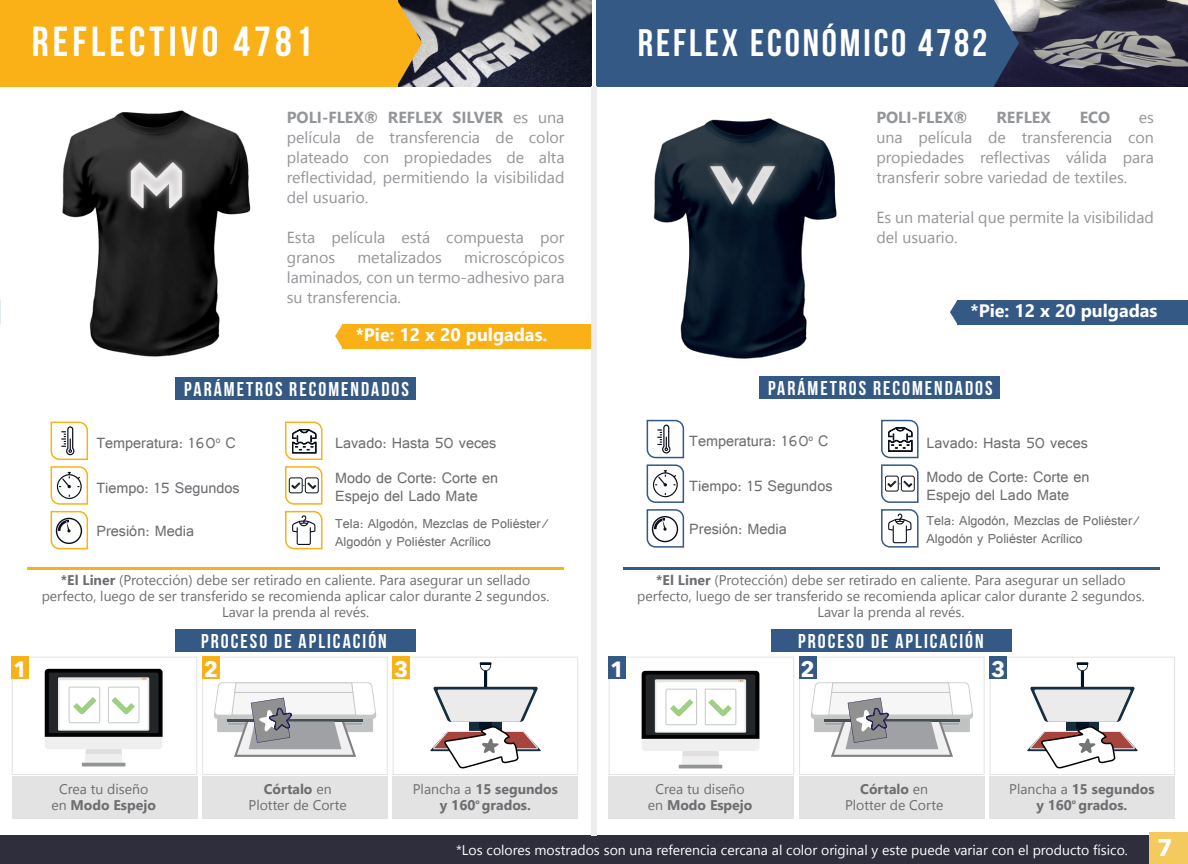
<style>
.page{position:relative;width:1188px;height:864px;background:#fff}
.page>*{position:absolute;margin:0;border:0;box-sizing:border-box;transform-origin:0 0}
.t1{font:700 42px "Bebas Neue";letter-spacing:.1em;color:#fff}
.t2{font:700 38.2px "Bebas Neue";letter-spacing:.075em;color:#fff}
.t3{font:700 22px "Avenir Next";color:#fff}
.t4{font:20px "Bebas Neue";letter-spacing:.1em;color:#fff}
.t5{font:700 20px "Bebas Neue";letter-spacing:.1em;color:#fff}
.t6{font:700 18px "Nirmala UI";color:#fff}
.t7{font:16px/20px "Nirmala UI";color:#939598;text-align:justify}
.t8{font:16px/18px "Raavi";color:#6d6e71}
.t9{font:700 16px "Nirmala UI";color:#939598}
.t10{font:14px/16px "Nirmala UI";color:#6d6e71;text-align:center}
.t11{font:14px/18px "Raavi";color:#6d6e71}
.t12{font:14px "Nirmala UI";color:#fff}
.t13{font:700 14px/16px "Nirmala UI";color:#6d6e71;text-align:center}
.s1{font-weight:700}
.s2{font-weight:400}
.s3{font-family:"Avenir Next";font-weight:700;font-size:24px}
</style>
<div class="page">
<div style="left:0;top:836px;width:1188px;height:28px;background:#2f2e3d"></div>
<div style="left:1150px;top:832px;width:38px;height:32px;background:#f4c95d"></div>
<img style="left:422px;top:0;width:169px;height:86px">
<div style="left:0;top:0;width:397px;height:86px;background:#fab118"></div>
<svg style="left:397px;top:0;width:25px;height:86px;background:#b18d43"></svg>
<div style="left:343px;top:324px;width:248px;height:24px;background:#fab118"></div>
<svg style="left:335px;top:324px;width:8px;height:24px"></svg>
<img style="left:1019px;top:0;width:169px;height:86px">
<div style="left:597px;top:0;width:397px;height:86px;background:#345984"></div>
<svg style="left:994px;top:0;width:25px;height:86px;background:#586986"></svg>
<div style="left:958px;top:300px;width:230px;height:24px;background:#345984"></div>
<svg style="left:950px;top:300px;width:8px;height:24px"></svg>
<div style="left:175px;top:629px;width:240px;height:23px;background:#335984"></div>
<div style="left:772px;top:629px;width:240px;height:23px;background:#335984"></div>
<img style="left:62px;top:110px;width:189px;height:247px">
<img style="left:653px;top:118px;width:184px;height:241px">
<hr style="left:27px;top:567px;width:537px;height:2px;background:#f7b119">
<hr style="left:623px;top:567px;width:537px;height:2px;background:#345984">
<svg style="left:50px;top:421px;width:39px;height:129px"></svg>
<svg style="left:285px;top:421px;width:38px;height:129px"></svg>
<svg style="left:646px;top:419px;width:39px;height:129px"></svg>
<svg style="left:881px;top:419px;width:38px;height:129px"></svg>
<div style="left:591px;top:86px;width:6px;height:750px;background:#eaeced"></div>
<div style="left:175px;top:377px;width:241px;height:23px;background:#335984"></div>
<div style="left:759px;top:376px;width:241px;height:23px;background:#335984"></div>
<div style="left:12px;top:657px;width:185px;height:118px;border:1px solid #e4e3e3"></div>
<div style="left:202px;top:657px;width:186px;height:118px;border:1px solid #e4e3e3"></div>
<div style="left:393px;top:657px;width:185px;height:118px;border:1px solid #e4e3e3"></div>
<div style="left:609px;top:657px;width:185px;height:118px;border:1px solid #e4e3e3"></div>
<div style="left:799px;top:657px;width:186px;height:118px;border:1px solid #e4e3e3"></div>
<div style="left:990px;top:657px;width:185px;height:118px;border:1px solid #e4e3e3"></div>
<div style="left:12px;top:776px;width:185px;height:42px;background:#e4e3e3"></div>
<div style="left:202px;top:776px;width:186px;height:42px;background:#e4e3e3"></div>
<div style="left:393px;top:776px;width:185px;height:42px;background:#e4e3e3"></div>
<div style="left:609px;top:776px;width:185px;height:42px;background:#e4e3e3"></div>
<div style="left:799px;top:776px;width:186px;height:42px;background:#e4e3e3"></div>
<div style="left:990px;top:776px;width:185px;height:42px;background:#e4e3e3"></div>
<svg style="left:214px;top:682px;width:162px;height:75px"></svg>
<div style="left:45px;top:669px;width:118px;height:80px;background:#efeff0;border-radius:4px"></div>
<svg style="left:84px;top:754px;width:39px;height:9px"></svg>
<div style="left:85px;top:749px;width:37px;height:5px;background:#dedfde"></div>
<hr style="left:82px;top:763px;width:43px;height:3px;background:#929596">
<svg style="left:45px;top:669px;width:118px;height:68px"></svg>
<hr style="left:484px;top:670px;width:3px;height:18px;background:#001325">
<svg style="left:480px;top:662px;width:11px;height:9px"></svg>
<svg style="left:430px;top:687px;width:111px;height:87px"></svg>
<div style="left:12px;top:657px;width:17px;height:22px;background:#f7b119"></div>
<div style="left:202px;top:657px;width:17px;height:22px;background:#f7b119"></div>
<div style="left:393px;top:657px;width:17px;height:22px;background:#f7b119"></div>
<svg style="left:811px;top:682px;width:162px;height:75px"></svg>
<div style="left:642px;top:671px;width:117px;height:80px;background:#efeff0;border-radius:4px"></div>
<svg style="left:681px;top:756px;width:39px;height:9px"></svg>
<div style="left:682px;top:751px;width:37px;height:5px;background:#dedfde"></div>
<hr style="left:679px;top:765px;width:43px;height:3px;background:#929596">
<svg style="left:642px;top:671px;width:117px;height:68px"></svg>
<hr style="left:1081px;top:670px;width:3px;height:18px;background:#001325">
<svg style="left:1077px;top:662px;width:11px;height:9px"></svg>
<svg style="left:1027px;top:687px;width:111px;height:87px"></svg>
<div style="left:609px;top:657px;width:17px;height:22px;background:#345984"></div>
<div style="left:799px;top:657px;width:17px;height:22px;background:#345984"></div>
<div style="left:990px;top:657px;width:17px;height:22px;background:#345984"></div>
<h1 class="t1" style="left:32px;top:18px;width:282px">REFLECTIVO 4781</h1>
<p class="t7" style="left:287px;top:106px;width:279px"><span class="s1">POLI-FLEX® REFLEX SILVER</span> es una película de transferencia de color plateado con propiedades de alta reflectividad, permitiendo la visibilidad del usuario.</p>
<p class="t7" style="left:287px;top:226px;width:279px">Esta película está compuesta por granos</p>
<p class="t7" style="left:287px;top:246px;width:279px;text-indent:177px">microscópicos laminados, con un termo-adhesivo para su transferencia.</p>
<p class="t7" style="left:358px;top:246px;width:86px">metalizados</p>
<p class="t6" style="left:356px;top:321px;width:193px">*Pie: 12 x 20 pulgadas.</p>
<h2 class="t2" style="left:638px;top:22px;width:351px">REFLEX ECONÓMICO 4782</h2>
<p class="t9" style="left:876px;top:105px;width:93px">POLI-FLEX®</p>
<p class="t9" style="left:996px;top:105px;width:56px">REFLEX</p>
<p class="t9" style="left:1080px;top:105px;width:32px">ECO</p>
<p class="t7" style="left:876px;top:106px;width:279px;text-indent:262px">es una película de transferencia con propiedades reflectivas válida para transferir sobre variedad de textiles.</p>
<p class="t7" style="left:876px;top:206px;width:279px">Es un material que permite la visibilidad del usuario.</p>
<p class="t6" style="left:971px;top:297px;width:188px">*Pie: 12 x 20 pulgadas</p>
<h3 class="t4" style="left:184px;top:378px;width:226px">PARÁMETROS RECOMENDADOS</h3>
<h3 class="t4" style="left:768px;top:377px;width:226px">PARÁMETROS RECOMENDADOS</h3>
<p class="t8" style="left:96px;top:433px;width:141px">Temperatura: 160<sup>o</sup> C</p>
<p class="t8" style="left:689px;top:431px;width:141px">Temperatura: 160<sup>o</sup> C</p>
<p class="t8" style="left:335px;top:434px;width:163px">Lavado: Hasta 50 veces</p>
<p class="t8" style="left:926px;top:434px;width:163px">Lavado: Hasta 50 veces</p>
<p class="t8" style="left:335px;top:468px;width:164px">Modo de Corte: Corte en<br>Espejo del Lado Mate</p>
<p class="t8" style="left:926px;top:468px;width:164px">Modo de Corte: Corte en<br>Espejo del Lado Mate</p>
<p class="t8" style="left:96px;top:479px;width:145px">Tiempo: 15 Segundos</p>
<p class="t8" style="left:689px;top:477px;width:145px">Tiempo: 15 Segundos</p>
<p class="t11" style="left:335px;top:514px;width:216px">Tela: Algodón, Mezclas de Poliéster/<br>Algodón y Poliéster Acrílico</p>
<p class="t11" style="left:926px;top:511px;width:216px">Tela: Algodón, Mezclas de Poliéster/<br>Algodón y Poliéster Acrílico</p>
<p class="t8" style="left:96px;top:522px;width:99px">Presión: Media</p>
<p class="t8" style="left:689px;top:520px;width:99px">Presión: Media</p>
<p class="t10" style="left:42px;top:572px;width:509px"><span class="s1">*El Liner</span> (Protección) debe ser retirado en caliente. Para asegurar un sellado perfecto, luego de ser transferido se recomienda aplicar calor durante 2 segundos.<br>Lavar la prenda al revés.</p>
<p class="t10" style="left:637px;top:572px;width:509px"><span class="s1">*El Liner</span> (Protección) debe ser retirado en caliente. Para asegurar un sellado perfecto, luego de ser transferido se recomienda aplicar calor durante 2 segundos.<br>Lavar la prenda al revés.</p>
<h3 class="t5" style="left:201px;top:630px;width:187px">PROCESO DE APLICACIÓN</h3>
<h3 class="t5" style="left:798px;top:630px;width:187px">PROCESO DE APLICACIÓN</h3>
<h3 class="t3" style="left:13px;top:650px;width:16px">1</h3>
<h3 class="t3" style="left:204px;top:650px;width:16px">2</h3>
<h3 class="t3" style="left:394px;top:650px;width:16px">3</h3>
<h3 class="t3" style="left:610px;top:650px;width:16px">1</h3>
<h3 class="t3" style="left:801px;top:650px;width:16px">2</h3>
<h3 class="t3" style="left:991px;top:650px;width:16px">3</h3>
<p class="t10" style="left:51px;top:780px;width:106px">Crea tu diseño en <span class="s1">Modo Espejo</span></p>
<p class="t10" style="left:249px;top:780px;width:100px"><span class="s1">Córtalo</span> en<br>Plotter de Corte</p>
<p class="t13" style="left:413px;top:780px;width:147px"><span class="s2">Plancha a</span> 15 segundos y 160<sup>o</sup> grados.</p>
<p class="t10" style="left:648px;top:780px;width:106px">Crea tu diseño en <span class="s1">Modo Espejo</span></p>
<p class="t10" style="left:845px;top:780px;width:100px"><span class="s1">Córtalo</span> en<br>Plotter de Corte</p>
<p class="t13" style="left:1009px;top:780px;width:147px"><span class="s2">Plancha a</span> 15 segundos y 160<sup>o</sup> grados.</p>
<p class="t12" style="left:456px;top:839px;width:718px">*Los colores mostrados son una referencia cercana al color original y este puede variar con el producto físico. <span class="s3">7</span></p>
</div>
